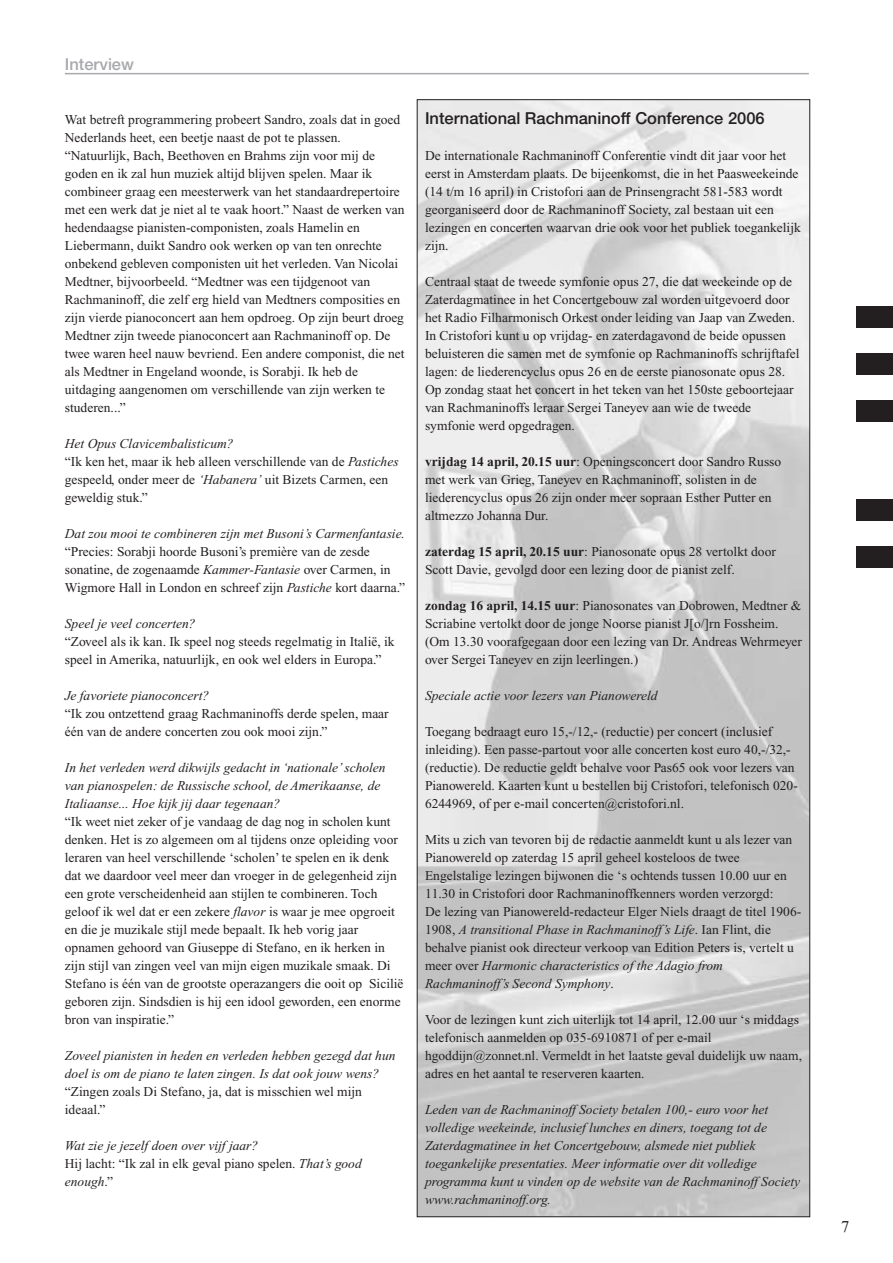
<style>
.page{position:relative;width:893px;height:1263px;background:#fff}
.page>*{position:absolute;margin:0;border:0;box-sizing:border-box;transform-origin:0 0}
.t1{font:500 16.5px "Helvetica Neue";color:#231f20}
.t2{font:500 16.5px "Helvetica Neue";color:#a7a9ac}
.t3{font:16.5px "Times New Roman";color:#231f20}
.t4{font:13.5px/18px "Times New Roman";color:#231f20}
.t5{font:italic 13.5px/18px "Times New Roman";color:#231f20}
.s1{font-style:italic}
.s2{font-style:normal}
.s3{font-weight:700}
</style>
<div class="page">
<img style="left:419px;top:101px;width:389px;height:1114px">
<hr style="left:65px;top:73px;width:743px;height:1px;background:#a7a9ac">
<div style="left:856px;top:546px;width:36px;height:22px;background:#231f20"></div>
<div style="left:856px;top:500px;width:36px;height:21px;background:#231f20"></div>
<div style="left:856px;top:400px;width:36px;height:21px;background:#231f20"></div>
<div style="left:856px;top:353px;width:36px;height:22px;background:#231f20"></div>
<div style="left:856px;top:307px;width:36px;height:21px;background:#231f20"></div>
<p class="t2" style="left:65px;top:58px;width:71px">Interview</p>
<p class="t4" style="left:65px;top:112px;width:341px">Wat betreft programmering probeert Sandro, zoals dat in goed Nederlands heet, een beetje naast de pot te plassen. “Natuurlijk, Bach, Beethoven en Brahms zijn voor mij de goden en ik zal hun muziek altijd blijven spelen. Maar ik combineer graag een meesterwerk van het standaardrepertoire met een werk dat je niet al te vaak hoort.” Naast de werken van hedendaagse pianisten-componisten, zoals Hamelin en Liebermann, duikt Sandro ook werken op van ten onrechte onbekend gebleven componisten uit het verleden. Van Nicolai Medtner, bijvoorbeeld. “Medtner was een tijdgenoot van Rachmaninoff, die zelf erg hield van Medtners composities en zijn vierde pianoconcert aan hem opdroeg. Op zijn beurt droeg Medtner zijn tweede pianoconcert aan Rachmaninoff op. De twee waren heel nauw bevriend. Een andere componist, die net als Medtner in Engeland woonde, is Sorabji. Ik heb de uitdaging aangenomen om verschillende van zijn werken te studeren...”</p>
<p class="t4" style="left:65px;top:435px;width:335px"><span class="s1">Het Opus Clavicembalisticum?<br></span>“Ik ken het, maar ik heb alleen verschillende van de <span class="s1">Pastiches </span>gespeeld, onder meer de <span class="s1">‘Habanera’</span> uit Bizets Carmen, een geweldig stuk.”</p>
<p class="t5" style="left:65px;top:525px;width:341px">Dat zou mooi te combineren zijn met Busoni’s Carmenfantasie.</p>
<p class="t4" style="left:65px;top:543px;width:342px">“Precies: Sorabji hoorde Busoni’s première van de zesde sonatine, de zogenaamde <span class="s1">Kammer-Fantasie</span> over Carmen, in<br>Wigmore Hall in London en schreef zijn <span class="s1">Pastiche</span> kort daarna.”</p>
<p class="t5" style="left:65px;top:615px;width:132px">Speel je veel concerten?</p>
<p class="t4" style="left:65px;top:633px;width:331px">“Zoveel als ik kan. Ik speel nog steeds regelmatig in Italië, ik speel in Amerika, natuurlijk, en ook wel elders in Europa.”</p>
<p class="t5" style="left:65px;top:687px;width:146px">Je favoriete pianoconcert?</p>
<p class="t4" style="left:65px;top:705px;width:325px">“Ik zou ontzettend graag Rachmaninoffs derde spelen, maar één van de andere concerten zou ook mooi zijn.”</p>
<p class="t5" style="left:65px;top:759px;width:322px">In het verleden werd dikwijls gedacht in ‘nationale’ scholen van pianospelen: de Russische school, de Amerikaanse, de<br>Italiaanse... Hoe kijk jij daar tegenaan?</p>
<p class="t4" style="left:65px;top:813px;width:340px">“Ik weet niet zeker of je vandaag de dag nog in scholen kunt denken. Het is zo algemeen om al tijdens onze opleiding voor leraren van heel verschillende ‘scholen’ te spelen en ik denk dat we daardoor veel meer dan vroeger in de gelegenheid zijn een grote verscheidenheid aan stijlen te combineren. Toch geloof ik wel dat er een zekere <span class="s1">flavor</span> is waar je mee opgroeit en die je muzikale stijl mede bepaalt. Ik heb vorig jaar opnamen gehoord van Giuseppe di Stefano, en ik herken in zijn stijl van zingen veel van mijn eigen muzikale smaak. Di Stefano is één van de grootste operazangers die ooit op Sicilië geboren zijn. Sindsdien is hij een idool geworden, een enorme bron van inspiratie.”</p>
<p class="t5" style="left:65px;top:1047px;width:332px">Zoveel pianisten in heden en verleden hebben gezegd dat hun doel is om de piano te laten zingen. Is dat ook jouw wens?</p>
<p class="t4" style="left:65px;top:1083px;width:298px">“Zingen zoals Di Stefano, ja, dat is misschien wel mijn ideaal.”</p>
<p class="t5" style="left:65px;top:1137px;width:298px">Wat zie je jezelf doen over vijf jaar?<br><span class="s2">Hij lacht: “Ik zal in elk geval piano spelen.</span> That’s good enough<span class="s2">.”</span></p>
<p class="t1" style="left:425px;top:112px;width:341px">International Rachmaninoff Conference 2006</p>
<p class="t4" style="left:425px;top:148px;width:377px">De internationale Rachmaninoff Conferentie vindt dit jaar voor het eerst in Amsterdam plaats. De bijeenkomst, die in het Paasweekeinde (14 t/m 16 april) in Cristofori aan de Prinsengracht 581-583 wordt georganiseerd door de Rachmaninoff Society, zal bestaan uit een lezingen en concerten waarvan drie ook voor het publiek toegankelijk zijn.</p>
<p class="t4" style="left:425px;top:274px;width:376px">Centraal staat de tweede symfonie opus 27, die dat weekeinde op de Zaterdagmatinee in het Concertgebouw zal worden uitgevoerd door het Radio Filharmonisch Orkest onder leiding van Jaap van Zweden.<br>In Cristofori kunt u op vrijdag- en zaterdagavond de beide opussen beluisteren die samen met de symfonie op Rachmaninoffs schrijftafel lagen: de liederencyclus opus 26 en de eerste pianosonate opus 28.<br>Op zondag staat het concert in het teken van het 150ste geboortejaar van Rachmaninoffs leraar Sergei Taneyev aan wie de tweede symfonie werd opgedragen.</p>
<p class="t4" style="left:425px;top:453px;width:358px"><span class="s3">vrijdag 14 april, 20.15 uur</span>: Openingsconcert door Sandro Russo met werk van Grieg, Taneyev en Rachmaninoff, solisten in de liederencyclus opus 26 zijn onder meer sopraan Esther Putter en altmezzo Johanna Dur.</p>
<p class="t4" style="left:425px;top:543px;width:352px"><span class="s3">zaterdag 15 april, 20.15 uur</span>: Pianosonate opus 28 vertolkt door<br>Scott Davie, gevolgd door een lezing door de pianist zelf.</p>
<p class="t4" style="left:425px;top:597px;width:378px"><span class="s3">zondag 16 april, 14.15 uur</span>: Pianosonates van Dobrowen, Medtner &amp; Scriabine vertolkt door de jonge Noorse pianist J[o/]rn Fossheim. (Om 13.30 voorafgegaan door een lezing van Dr. Andreas Wehrmeyer over Sergei Taneyev en zijn leerlingen.)</p>
<p class="t5" style="left:425px;top:687px;width:234px">Speciale actie voor lezers van Pianowereld</p>
<p class="t4" style="left:425px;top:723px;width:374px">Toegang bedraagt euro 15,-/12,- (reductie) per concert (inclusief inleiding). Een passe-partout voor alle concerten kost euro 40,-/32,- (reductie). De reductie geldt behalve voor Pas65 ook voor lezers van Pianowereld. Kaarten kunt u bestellen bij Cristofori, telefonisch 020- 6244969, of per e-mail concerten@cristofori.nl.</p>
<p class="t4" style="left:425px;top:831px;width:378px">Mits u zich van tevoren bij de redactie aanmeldt kunt u als lezer van Pianowereld op zaterdag 15 april geheel kosteloos de twee Engelstalige lezingen bijwonen die ‘s ochtends tussen 10.00 uur en 11.30 in Cristofori door Rachmaninoffkenners worden verzorgd:<br>De lezing van Pianowereld-redacteur Elger Niels draagt de titel 1906- 1908, <span class="s1">A transitional Phase in Rachmaninoff’s Life</span>. Ian Flint, die behalve pianist ook directeur verkoop van Edition Peters is, vertelt u meer over <span class="s1">Harmonic characteristics of the Adagio from Rachmaninoff’s Second Symphony</span>.</p>
<p class="t4" style="left:425px;top:1011px;width:378px">Voor de lezingen kunt zich uiterlijk tot 14 april, 12.00 uur ‘s middags telefonisch aanmelden op 035-6910871 of per e-mail hgoddijn@zonnet.nl. Vermeldt in het laatste geval duidelijk uw naam, adres en het aantal te reserveren kaarten.</p>
<p class="t5" style="left:425px;top:1101px;width:377px">Leden van de Rachmaninoff Society betalen 100,- euro voor het volledige weekeinde, inclusief lunches en diners, toegang tot de Zaterdagmatinee in het Concertgebouw, alsmede niet publiek toegankelijke presentaties. Meer informatie over dit volledige programma kunt u vinden op de website van de Rachmaninoff Society www.rachmaninoff.org.</p>
<p class="t3" style="left:841px;top:1220px;width:10px">7</p>
</div>
